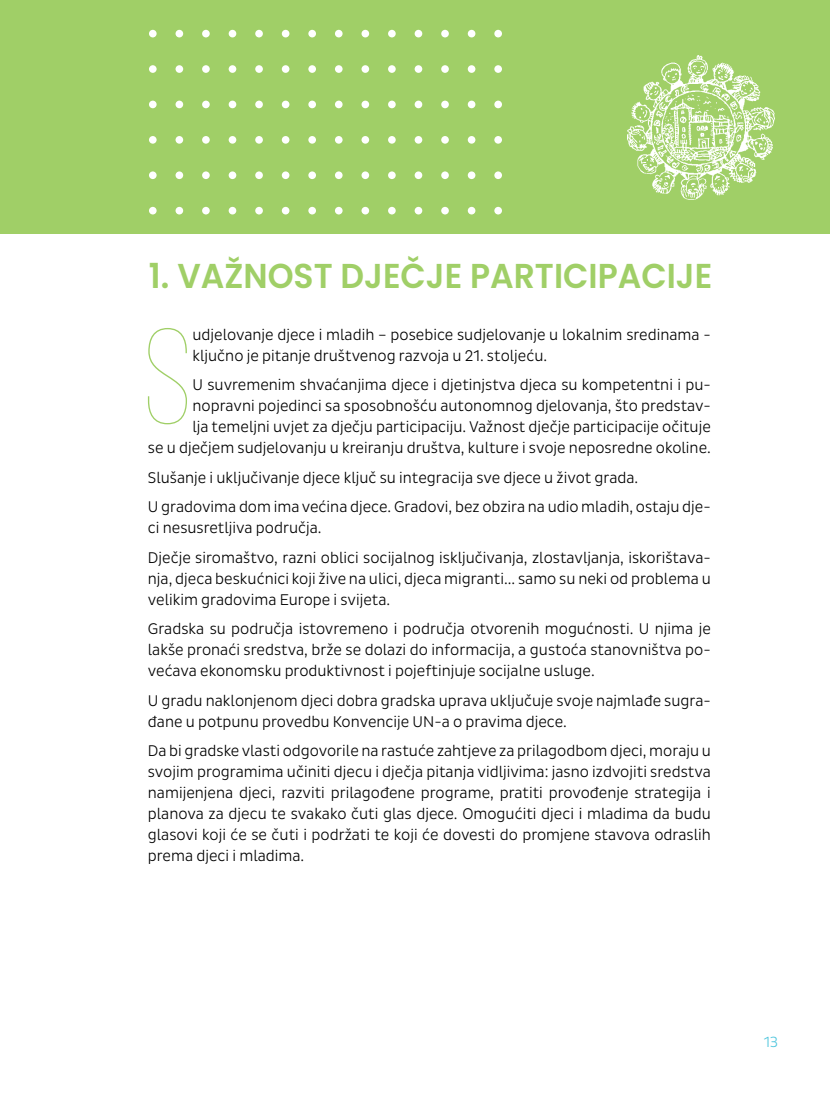
<style>
.page{position:relative;width:830px;height:1106px;background:#fff}
.page>*{position:absolute;margin:0;border:0;box-sizing:border-box;transform-origin:0 0}
.t1{font:100 135.75px "Bebas Neue";color:#a0cf67}
.t2{font:600 34.5px "Poppins";color:#a0cf67;scale:.96 1}
.t3{font:300 15.75px/21px "Pluto Sans Cond";color:#000}
.t4{font:300 15px "Pluto Sans Cond";color:#50c6dd}
</style>
<div class="page">
<div style="left:0;top:0;width:829px;height:234px;background:#a0cf67"></div>
<div style="left:388px;top:30px;width:7px;height:7px;background:#fff;border-radius:50%"></div>
<div style="left:414px;top:30px;width:8px;height:7px;background:#fff;border-radius:50%"></div>
<div style="left:441px;top:30px;width:7px;height:7px;background:#fff;border-radius:50%"></div>
<div style="left:467px;top:30px;width:8px;height:7px;background:#fff;border-radius:50%"></div>
<div style="left:494px;top:30px;width:7px;height:7px;background:#fff;border-radius:50%"></div>
<div style="left:361px;top:30px;width:8px;height:7px;background:#fff;border-radius:50%"></div>
<div style="left:335px;top:30px;width:7px;height:7px;background:#fff;border-radius:50%"></div>
<div style="left:202px;top:30px;width:8px;height:7px;background:#fff;border-radius:50%"></div>
<div style="left:228px;top:30px;width:8px;height:7px;background:#fff;border-radius:50%"></div>
<div style="left:255px;top:30px;width:8px;height:7px;background:#fff;border-radius:50%"></div>
<div style="left:282px;top:30px;width:7px;height:7px;background:#fff;border-radius:50%"></div>
<div style="left:308px;top:30px;width:8px;height:7px;background:#fff;border-radius:50%"></div>
<div style="left:175px;top:30px;width:8px;height:7px;background:#fff;border-radius:50%"></div>
<div style="left:149px;top:30px;width:7px;height:7px;background:#fff;border-radius:50%"></div>
<div style="left:388px;top:65px;width:7px;height:8px;background:#fff;border-radius:50%"></div>
<div style="left:414px;top:65px;width:8px;height:8px;background:#fff;border-radius:50%"></div>
<div style="left:441px;top:65px;width:7px;height:8px;background:#fff;border-radius:50%"></div>
<div style="left:467px;top:65px;width:8px;height:8px;background:#fff;border-radius:50%"></div>
<div style="left:494px;top:65px;width:7px;height:8px;background:#fff;border-radius:50%"></div>
<div style="left:361px;top:65px;width:8px;height:8px;background:#fff;border-radius:50%"></div>
<div style="left:335px;top:65px;width:7px;height:8px;background:#fff;border-radius:50%"></div>
<div style="left:202px;top:65px;width:8px;height:8px;background:#fff;border-radius:50%"></div>
<div style="left:228px;top:65px;width:8px;height:8px;background:#fff;border-radius:50%"></div>
<div style="left:255px;top:65px;width:8px;height:8px;background:#fff;border-radius:50%"></div>
<div style="left:282px;top:65px;width:7px;height:8px;background:#fff;border-radius:50%"></div>
<div style="left:308px;top:65px;width:8px;height:8px;background:#fff;border-radius:50%"></div>
<div style="left:175px;top:65px;width:8px;height:8px;background:#fff;border-radius:50%"></div>
<div style="left:149px;top:65px;width:7px;height:8px;background:#fff;border-radius:50%"></div>
<div style="left:388px;top:101px;width:7px;height:7px;background:#fff;border-radius:50%"></div>
<div style="left:414px;top:101px;width:8px;height:7px;background:#fff;border-radius:50%"></div>
<div style="left:441px;top:101px;width:7px;height:7px;background:#fff;border-radius:50%"></div>
<div style="left:467px;top:101px;width:8px;height:7px;background:#fff;border-radius:50%"></div>
<div style="left:494px;top:101px;width:7px;height:7px;background:#fff;border-radius:50%"></div>
<div style="left:361px;top:101px;width:8px;height:7px;background:#fff;border-radius:50%"></div>
<div style="left:335px;top:101px;width:7px;height:7px;background:#fff;border-radius:50%"></div>
<div style="left:202px;top:101px;width:8px;height:7px;background:#fff;border-radius:50%"></div>
<div style="left:228px;top:101px;width:8px;height:7px;background:#fff;border-radius:50%"></div>
<div style="left:255px;top:101px;width:8px;height:7px;background:#fff;border-radius:50%"></div>
<div style="left:282px;top:101px;width:7px;height:7px;background:#fff;border-radius:50%"></div>
<div style="left:308px;top:101px;width:8px;height:7px;background:#fff;border-radius:50%"></div>
<div style="left:175px;top:101px;width:8px;height:7px;background:#fff;border-radius:50%"></div>
<div style="left:149px;top:101px;width:7px;height:7px;background:#fff;border-radius:50%"></div>
<div style="left:388px;top:136px;width:7px;height:8px;background:#fff;border-radius:50%"></div>
<div style="left:414px;top:136px;width:8px;height:8px;background:#fff;border-radius:50%"></div>
<div style="left:441px;top:136px;width:7px;height:8px;background:#fff;border-radius:50%"></div>
<div style="left:467px;top:136px;width:8px;height:8px;background:#fff;border-radius:50%"></div>
<div style="left:494px;top:136px;width:7px;height:8px;background:#fff;border-radius:50%"></div>
<div style="left:361px;top:136px;width:8px;height:8px;background:#fff;border-radius:50%"></div>
<div style="left:335px;top:136px;width:7px;height:8px;background:#fff;border-radius:50%"></div>
<div style="left:202px;top:136px;width:8px;height:8px;background:#fff;border-radius:50%"></div>
<div style="left:228px;top:136px;width:8px;height:8px;background:#fff;border-radius:50%"></div>
<div style="left:255px;top:136px;width:8px;height:8px;background:#fff;border-radius:50%"></div>
<div style="left:282px;top:136px;width:7px;height:8px;background:#fff;border-radius:50%"></div>
<div style="left:308px;top:136px;width:8px;height:8px;background:#fff;border-radius:50%"></div>
<div style="left:175px;top:136px;width:8px;height:8px;background:#fff;border-radius:50%"></div>
<div style="left:149px;top:136px;width:7px;height:8px;background:#fff;border-radius:50%"></div>
<div style="left:388px;top:171px;width:7px;height:8px;background:#fff;border-radius:50%"></div>
<div style="left:414px;top:171px;width:8px;height:8px;background:#fff;border-radius:50%"></div>
<div style="left:441px;top:171px;width:7px;height:8px;background:#fff;border-radius:50%"></div>
<div style="left:467px;top:171px;width:8px;height:8px;background:#fff;border-radius:50%"></div>
<div style="left:494px;top:171px;width:7px;height:8px;background:#fff;border-radius:50%"></div>
<div style="left:361px;top:171px;width:8px;height:8px;background:#fff;border-radius:50%"></div>
<div style="left:335px;top:171px;width:7px;height:8px;background:#fff;border-radius:50%"></div>
<div style="left:202px;top:171px;width:8px;height:8px;background:#fff;border-radius:50%"></div>
<div style="left:228px;top:171px;width:8px;height:8px;background:#fff;border-radius:50%"></div>
<div style="left:255px;top:171px;width:8px;height:8px;background:#fff;border-radius:50%"></div>
<div style="left:282px;top:171px;width:7px;height:8px;background:#fff;border-radius:50%"></div>
<div style="left:308px;top:171px;width:8px;height:8px;background:#fff;border-radius:50%"></div>
<div style="left:175px;top:171px;width:8px;height:8px;background:#fff;border-radius:50%"></div>
<div style="left:149px;top:171px;width:7px;height:8px;background:#fff;border-radius:50%"></div>
<div style="left:388px;top:207px;width:7px;height:7px;background:#fff;border-radius:50%"></div>
<div style="left:414px;top:207px;width:8px;height:7px;background:#fff;border-radius:50%"></div>
<div style="left:441px;top:207px;width:7px;height:7px;background:#fff;border-radius:50%"></div>
<div style="left:467px;top:207px;width:8px;height:7px;background:#fff;border-radius:50%"></div>
<div style="left:494px;top:207px;width:7px;height:7px;background:#fff;border-radius:50%"></div>
<div style="left:361px;top:207px;width:8px;height:7px;background:#fff;border-radius:50%"></div>
<div style="left:335px;top:207px;width:7px;height:7px;background:#fff;border-radius:50%"></div>
<div style="left:202px;top:207px;width:8px;height:7px;background:#fff;border-radius:50%"></div>
<div style="left:228px;top:207px;width:8px;height:7px;background:#fff;border-radius:50%"></div>
<div style="left:255px;top:207px;width:8px;height:7px;background:#fff;border-radius:50%"></div>
<div style="left:282px;top:207px;width:7px;height:7px;background:#fff;border-radius:50%"></div>
<div style="left:308px;top:207px;width:8px;height:7px;background:#fff;border-radius:50%"></div>
<div style="left:175px;top:207px;width:8px;height:7px;background:#fff;border-radius:50%"></div>
<div style="left:149px;top:207px;width:7px;height:7px;background:#fff;border-radius:50%"></div>
<img style="left:627px;top:56px;width:147px;height:143px">
<h2 class="t2" style="left:149px;top:255px;width:588px">1. VAŽNOST DJEČJE PARTICIPACIJE</h2>
<h1 class="t1" style="left:142px;top:305px;width:51px">S</h1>
<p class="t3" style="left:192px;top:324px;width:519px">udjelovanje djece i mladih – posebice sudjelovanje u lokalnim sredinama - ključno je pitanje društvenog razvoja u 21. stoljeću.</p>
<p class="t3" style="left:148px;top:374px;width:564px;text-align:right">U suvremenim shvaćanjima djece i djetinjstva djeca su kompetentni i pu&shy;nopravni pojedinci sa sposobnošću autonomnog djelovanja, što predstav-<br>lja temeljni uvjet za dječju participaciju. Važnost dječje participacije očituje<br>se u dječjem sudjelovanju u kreiranju društva, kulture i svoje neposredne okoline.</p>
<p class="t3" style="left:148px;top:462px;width:564px;line-height:29.5px">Slušanje i uključivanje djece ključ su integracija sve djece u život grada.<br>U gradovima dom ima većina djece. Gradovi, bez obzira na udio mladih, ostaju dje-</p>
<p class="t3" style="left:148px;top:513px;width:564px;line-height:29.5px">ci nesusretljiva područja.<br>Dječje siromaštvo, razni oblici socijalnog isključivanja, zlostavljanja, iskorištava-</p>
<p class="t3" style="left:148px;top:568px;width:564px">nja, djeca beskućnici koji žive na ulici, djeca migranti... samo su neki od problema u velikim gradovima Europe i svijeta.</p>
<p class="t3" style="left:148px;top:618px;width:564px;text-align:justify">Gradska su područja istovremeno i područja otvorenih mogućnosti. U njima je lakše pronaći sredstva, brže se dolazi do informacija, a gustoća stanovništva po&shy;većava ekonomsku produktivnost i pojeftinjuje socijalne usluge.</p>
<p class="t3" style="left:148px;top:690px;width:564px">U gradu naklonjenom djeci dobra gradska uprava uključuje svoje najmlađe sugra&shy;đane u potpunu provedbu Konvencije UN-a o pravima djece.</p>
<p class="t3" style="left:148px;top:740px;width:564px;text-align:justify">Da bi gradske vlasti odgovorile na rastuće zahtjeve za prilagodbom djeci, moraju u svojim programima učiniti djecu i dječja pitanja vidljivima: jasno izdvojiti sredstva namijenjena djeci, razviti prilagođene programe, pratiti provođenje strategija i planova za djecu te svakako čuti glas djece. Omogućiti djeci i mladima da budu glasovi koji će se čuti i podržati te koji će dovesti do promjene stavova odraslih prema djeci i mladima.</p>
<p class="t4" style="left:763px;top:1033px;width:16px">13</p>
</div>
